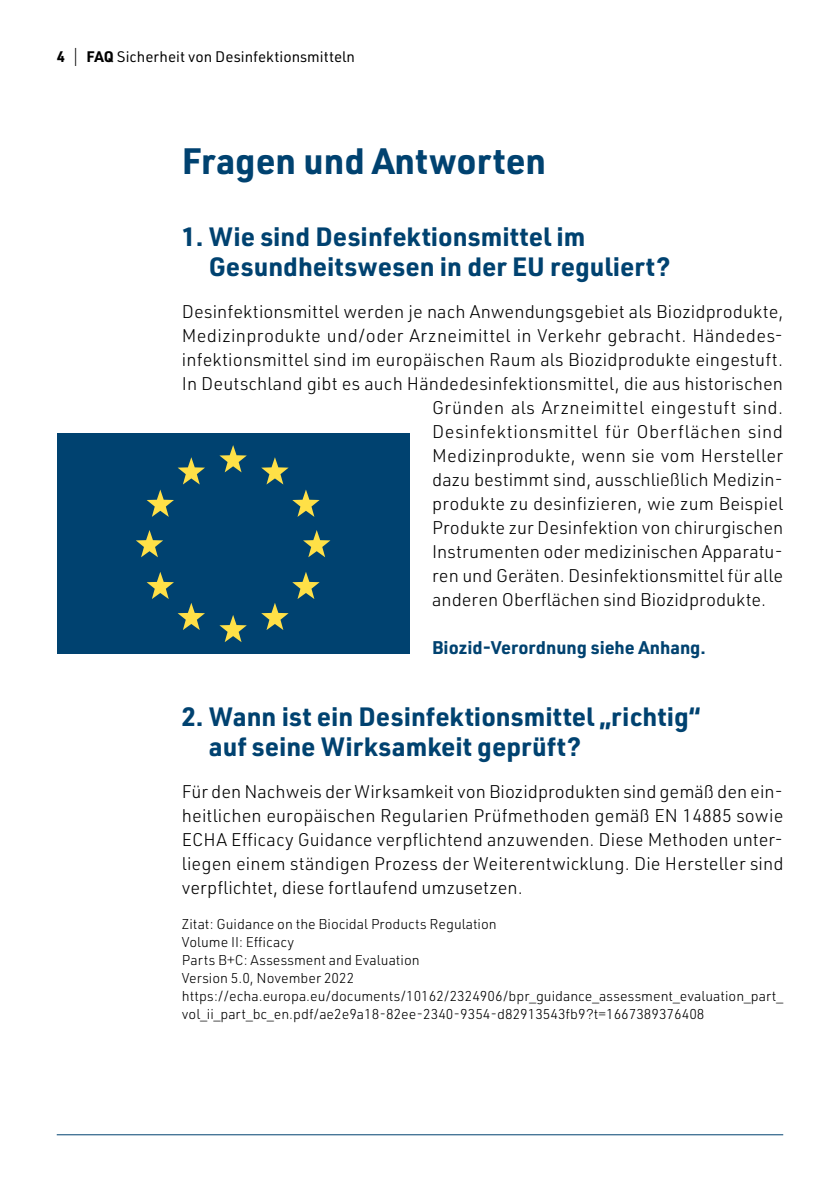
<style>
.page{position:relative;width:840px;height:1191px;background:#fff}
.page>*{position:absolute;margin:0;border:0;box-sizing:border-box;transform-origin:0 0}
.t1{font:700 36px "URWDIN";color:#004270}
.t2{font:700 26px/30px "URWDIN";color:#004270}
.t3{font:300 18px/24px "URWDIN";letter-spacing:.005em;color:#000;text-align:justify}
.t4{font:300 18px "URWDIN";letter-spacing:.025em;color:#000}
.t5{font:300 18px "URWDIN";letter-spacing:.03em;color:#000}
.t6{font:700 18px "URWDIN";color:#004270}
.t7{font:15px "URWDIN";color:#000}
.t8{font:300 14px/18px "URWDIN";color:#000}
.s1{font-weight:700}
.s2{font-size:20.4px}
</style>
<div class="page">
<hr style="left:57px;top:1134px;width:725px;height:1px;background:#004270">
<div style="left:57px;top:433px;width:352px;height:220px;background:#004270"></div>
<svg style="left:219px;top:445px;width:28px;height:27px"></svg>
<svg style="left:219px;top:615px;width:28px;height:27px"></svg>
<svg style="left:146px;top:457px;width:59px;height:60px"></svg>
<svg style="left:146px;top:572px;width:59px;height:58px"></svg>
<svg style="left:136px;top:530px;width:27px;height:27px"></svg>
<svg style="left:261px;top:457px;width:58px;height:60px"></svg>
<svg style="left:261px;top:572px;width:58px;height:58px"></svg>
<svg style="left:303px;top:530px;width:27px;height:27px"></svg>
<p class="t7" style="left:57px;top:50px;width:299px"><span class="s1">4</span> <span class="s2">|</span> <span class="s1">FAQ</span> Sicherheit von Desinfektionsmitteln</p>
<h1 class="t1" style="left:182px;top:145px;width:365px">Fragen und Antworten</h1>
<h2 class="t2" style="left:209px;top:223px;width:463px;text-indent:-27px">1. Wie sind Desinfektionsmittel im<br>Gesundheitswesen in der EU reguliert?</h2>
<p class="t3" style="left:182px;top:300px;width:602px">Desinfektionsmittel werden je nach Anwendungsgebiet als Biozidprodukte,</p>
<p class="t3" style="left:182px;top:324px;width:602px">Medizinprodukte und/oder Arzneimittel in Verkehr gebracht. Händedes-</p>
<p class="t3" style="left:182px;top:348px;width:602px">infektionsmittel sind im europäischen Raum als Biozidprodukte eingestuft.</p>
<p class="t3" style="left:182px;top:372px;width:602px">In Deutschland gibt es auch Händedesinfektionsmittel, die aus historischen</p>
<p class="t4" style="left:432px;top:398px;width:352px">Gründen als Arzneimittel eingestuft sind.</p>
<p class="t5" style="left:432px;top:422px;width:352px">Desinfektionsmittel für Oberflächen sind</p>
<p class="t3" style="left:432px;top:444px;width:352px">Medizinprodukte, wenn sie vom Hersteller</p>
<p class="t3" style="left:432px;top:468px;width:352px">dazu bestimmt sind, ausschließlich Medizin-</p>
<p class="t3" style="left:432px;top:492px;width:352px">produkte zu desinfizieren, wie zum Beispiel</p>
<p class="t3" style="left:432px;top:516px;width:352px">Produkte zur Desinfektion von chirurgischen</p>
<p class="t3" style="left:432px;top:540px;width:352px">Instrumenten oder medizinischen Apparatu-</p>
<p class="t3" style="left:432px;top:564px;width:352px">ren und Geräten. Desinfektionsmittel für alle</p>
<p class="t3" style="left:432px;top:588px;width:335px">anderen Oberflächen sind Biozidprodukte.</p>
<p class="t6" style="left:432px;top:639px;width:275px">Biozid-Verordnung siehe Anhang.</p>
<h2 class="t2" style="left:209px;top:703px;width:493px;text-indent:-27px">2. Wann ist ein Desinfektionsmittel „richtig“ auf seine Wirksamkeit geprüft?</h2>
<p class="t3" style="left:182px;top:780px;width:602px">Für den Nachweis der Wirksamkeit von Biozidprodukten sind gemäß den ein&shy;heitlichen europäischen Regularien Prüfmethoden gemäß EN 14885 sowie ECHA Efficacy Guidance verpflichtend anzuwenden. Diese Methoden unter&shy;liegen einem ständigen Prozess der Weiterentwicklung. Die Hersteller sind verpflichtet, diese fortlaufend umzusetzen.</p>
<p class="t8" style="left:182px;top:915px;width:602px">Zitat: Guidance on the Biocidal Products Regulation<br>Volume II: Efficacy<br>Parts B+C: Assessment and Evaluation<br>Version 5.0, November 2022 https://echa.europa.eu/documents/10162/2324906/bpr_guidance_assessment_evaluation_part_ vol_ii_part_bc_en.pdf/ae2e9a18-82ee-2340-9354-d82913543fb9?t=1667389376408</p>
</div>
